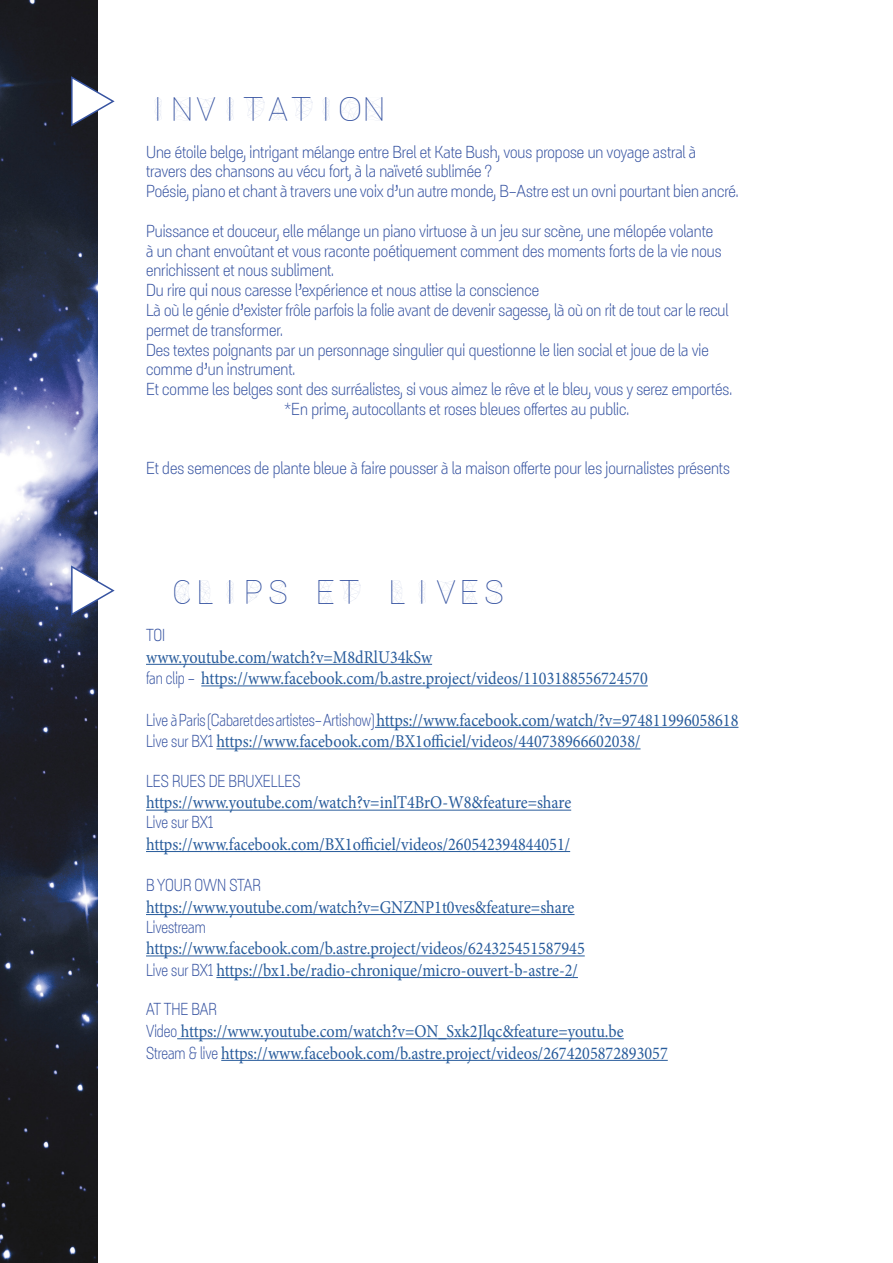
<style>
.page{position:relative;width:893px;height:1263px;background:#fff}
.page>*{position:absolute;margin:0;border:0;box-sizing:border-box;transform-origin:0 0}
.t1{font:24px "Amethyst";color:#3653a1}
.t2{font:18px/21.6px "Minion Pro";color:#275b9b;scale:.9 1}
.t3{font:16.5px/19.8px "Itaca";color:#3653a1}
.t4{font:16.5px "Itaca";color:#3653a1;scale:.9 1}
.s1{color:#fff}
.s2{font-family:"Itaca";font-size:16.5px;color:#3653a1}
</style>
<div class="page">
<img style="left:0;top:0;width:98px;height:1263px">
<hr style="left:146px;top:664px;width:286px;height:1px;background:#275b9b">
<hr style="left:201px;top:685px;width:447px;height:1px;background:#275b9b">
<hr style="left:375px;top:727px;width:363px;height:1px;background:#275b9b">
<hr style="left:216px;top:748px;width:424px;height:1px;background:#275b9b">
<hr style="left:146px;top:810px;width:425px;height:1px;background:#275b9b">
<hr style="left:146px;top:851px;width:424px;height:1px;background:#275b9b">
<hr style="left:146px;top:914px;width:428px;height:1px;background:#275b9b">
<hr style="left:146px;top:955px;width:439px;height:1px;background:#275b9b">
<hr style="left:216px;top:977px;width:362px;height:1px;background:#275b9b">
<hr style="left:177px;top:1038px;width:447px;height:1px;background:#275b9b">
<hr style="left:221px;top:1060px;width:447px;height:1px;background:#275b9b">
<svg style="left:70px;top:74px;width:45px;height:55px"></svg>
<svg style="left:70px;top:563px;width:45px;height:55px"></svg>
<h1 class="t1" style="left:68px;top:99px;width:319px"><span class="s1">◆</span> INVITATION</h1>
<p class="t3" style="left:146px;top:141px;width:594px">Une étoile belge, intrigant mélange entre Brel et Kate Bush, vous propose un voyage astral à travers des chansons au vécu fort, à la naïveté sublimée ?<br>Poésie, piano et chant à travers une voix d’un autre monde, B-Astre est un ovni pourtant bien ancré.</p>
<p class="t3" style="left:146px;top:220px;width:568px">Puissance et douceur, elle mélange un piano virtuose à un jeu sur scène, une mélopée volante</p>
<p class="t3" style="left:146px;top:240px;width:577px">à un chant envoûtant et vous raconte poétiquement comment des moments forts de la vie nous</p>
<p class="t3" style="left:146px;top:259px;width:189px">enrichissent et nous subliment.</p>
<p class="t3" style="left:146px;top:279px;width:394px">Du rire qui nous caresse l’expérience et nous attise la conscience</p>
<p class="t3" style="left:146px;top:299px;width:584px">Là où le génie d’exister frôle parfois la folie avant de devenir sagesse, là où on rit de tout car le recul</p>
<p class="t3" style="left:146px;top:319px;width:138px">permet de transformer.</p>
<p class="t3" style="left:146px;top:339px;width:564px">Des textes poignants par un personnage singulier qui questionne le lien social et joue de la vie</p>
<p class="t3" style="left:146px;top:358px;width:151px">comme d’un instrument.</p>
<p class="t3" style="left:146px;top:378px;width:587px">Et comme les belges sont des surréalistes, si vous aimez le rêve et le bleu, vous y serez emportés.</p>
<p class="t3" style="left:284px;top:398px;width:346px">*En prime, autocollants et roses bleues offertes au public.</p>
<p class="t3" style="left:146px;top:457px;width:585px">Et des semences de plante bleue à faire pousser à la maison offerte pour les journalistes présents</p>
<h1 class="t1" style="left:68px;top:582px;width:439px"><span class="s1">◆</span> CLIPS ET LIVES</h1>
<p class="t4" style="left:146px;top:622px;width:23px">TOI</p>
<p class="t2" style="left:146px;top:646px;width:559px">www.youtube.com/watch?v=M8dRlU34kSw<br><span class="s2">fan clip -</span> https://www.facebook.com/b.astre.project/videos/1103188556724570</p>
<p class="t2" style="left:146px;top:709px;width:660px"><span class="s2">Live à Paris (Cabaret des artistes- Artishow)</span> https://www.facebook.com/watch/?v=974811996058618<br><span class="s2">Live sur BX1</span> https://www.facebook.com/BX1officiel/videos/440738966602038/</p>
<p class="t4" style="left:146px;top:768px;width:173px">LES RUES DE BRUXELLES</p>
<p class="t2" style="left:146px;top:792px;width:474px">https://www.youtube.com/watch?v=inlT4BrO-W8&amp;feature=share</p>
<p class="t4" style="left:146px;top:809px;width:76px">Live sur BX1</p>
<p class="t2" style="left:146px;top:833px;width:473px">https://www.facebook.com/BX1officiel/videos/260542394844051/</p>
<p class="t4" style="left:146px;top:872px;width:129px">B YOUR OWN STAR</p>
<p class="t2" style="left:146px;top:896px;width:478px">https://www.youtube.com/watch?v=GNZNP1t0ves&amp;feature=share</p>
<p class="t4" style="left:146px;top:913px;width:68px">Livestream</p>
<p class="t2" style="left:146px;top:938px;width:489px">https://www.facebook.com/b.astre.project/videos/624325451587945<br><span class="s2">Live sur BX1</span> https://bx1.be/radio-chronique/micro-ouvert-b-astre-2/</p>
<p class="t4" style="left:146px;top:996px;width:80px">AT THE BAR</p>
<p class="t2" style="left:146px;top:1020px;width:581px"><span class="s2">Video</span> https://www.youtube.com/watch?v=ON_Sxk2Jlqc&amp;feature=youtu.be<br><span class="s2">Stream &amp; live</span> https://www.facebook.com/b.astre.project/videos/2674205872893057</p>
</div>
